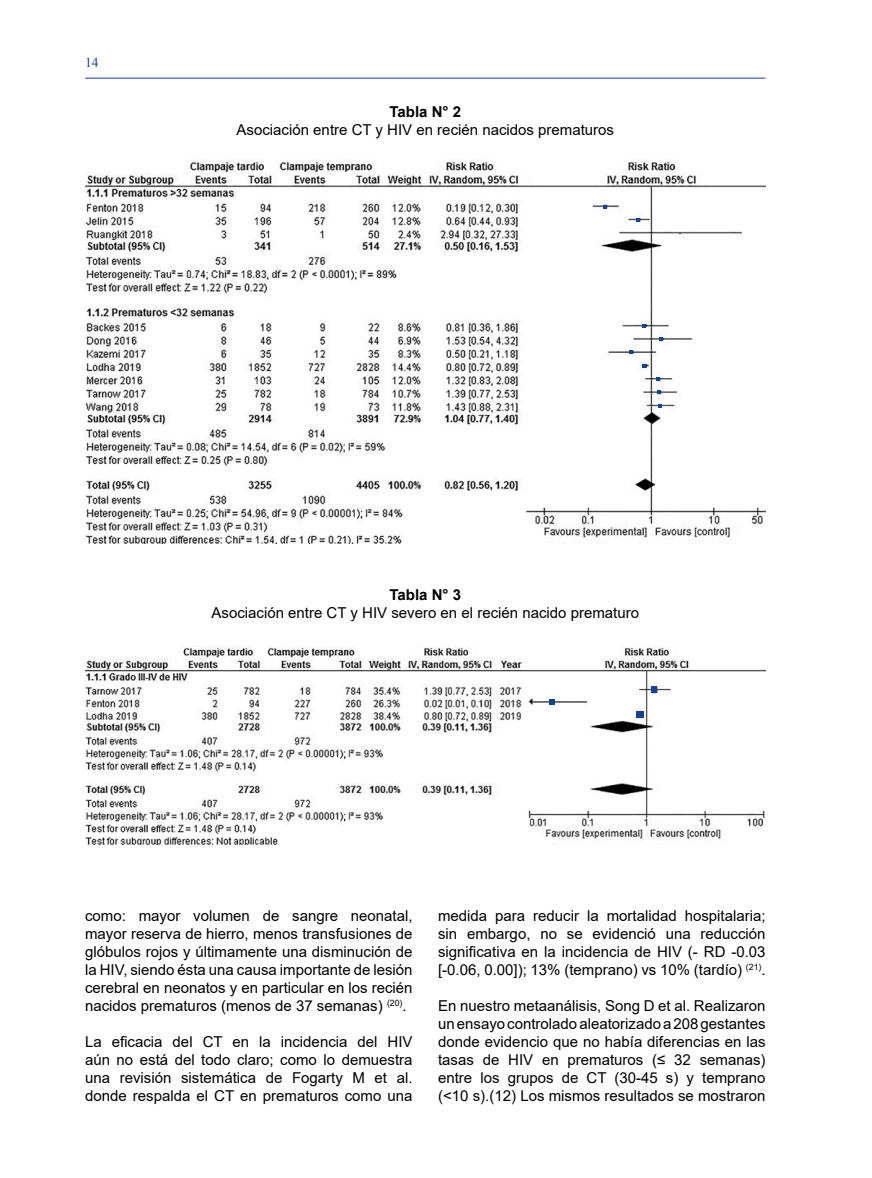
<style>
.page{position:relative;width:872px;height:1178px;background:#fff}
.page>*{position:absolute;margin:0;border:0;box-sizing:border-box;transform-origin:0 0}
.t1{font:15px/18px "Arial";color:#000;text-align:justify}
.t2{font:700 15px "Arial";color:#000}
.t3{font:13.5px "Times New Roman";color:#164194}
</style>
<div class="page">
<hr style="left:85px;top:78px;width:680px;height:1px;background:#164194">
<img style="left:85px;top:159px;width:680px;height:385px">
<svg style="left:635px;top:218px;width:4px;height:4px"></svg>
<svg style="left:642px;top:324px;width:4px;height:3px"></svg>
<svg style="left:659px;top:337px;width:4px;height:4px"></svg>
<svg style="left:629px;top:350px;width:4px;height:4px"></svg>
<svg style="left:642px;top:364px;width:4px;height:4px"></svg>
<svg style="left:656px;top:377px;width:4px;height:4px"></svg>
<svg style="left:657px;top:391px;width:4px;height:3px"></svg>
<svg style="left:658px;top:404px;width:4px;height:4px"></svg>
<img style="left:85px;top:645px;width:681px;height:200px">
<svg style="left:549px;top:700px;width:5px;height:5px"></svg>
<div style="left:651px;top:686px;width:6px;height:7px;background:#164194"></div>
<div style="left:636px;top:711px;width:7px;height:7px;background:#164194"></div>
<p class="t3" style="left:85px;top:53px;width:15px">14</p>
<p class="t2" style="left:389px;top:101px;width:73px">Tabla N° 2</p>
<p class="t1" style="left:237px;top:121px;width:379px">Asociación entre CT y HIV en recién nacidos prematuros</p>
<p class="t2" style="left:389px;top:584px;width:73px">Tabla N° 3</p>
<p class="t1" style="left:211px;top:603px;width:429px">Asociación entre CT y HIV severo en el recién nacido prematuro</p>
<p class="t1" style="left:85px;top:906px;width:329px">como: mayor volumen de sangre neonatal, mayor reserva de hierro, menos transfusiones de glóbulos rojos y últimamente una disminución de la HIV, siendo ésta una causa importante de lesión cerebral en neonatos y en particular en los recién nacidos prematuros (menos de 37 semanas) <sup>(20)</sup>.</p>
<p class="t1" style="left:85px;top:1032px;width:329px">La eficacia del CT en la incidencia del HIV aún no está del todo claro; como lo demuestra una revisión sistemática de Fogarty M et al. donde respalda el CT en prematuros como una</p>
<p class="t1" style="left:438px;top:906px;width:329px">medida para reducir la mortalidad hospitalaria; sin embargo, no se evidenció una reducción significativa en la incidencia de HIV (- RD -0.03 [-0.06, 0.00]); 13% (temprano) vs 10% (tardío) <sup>(21)</sup>.</p>
<p class="t1" style="left:438px;top:996px;width:329px">En nuestro metaanálisis, Song D et al. Realizaron un ensayo controlado aleatorizado a 208 gestantes donde evidencio que no había diferencias en las tasas de HIV en prematuros (≤ 32 semanas) entre los grupos de CT (30-45 s) y temprano (&lt;10 s).(12) Los mismos resultados se mostraron</p>
</div>
